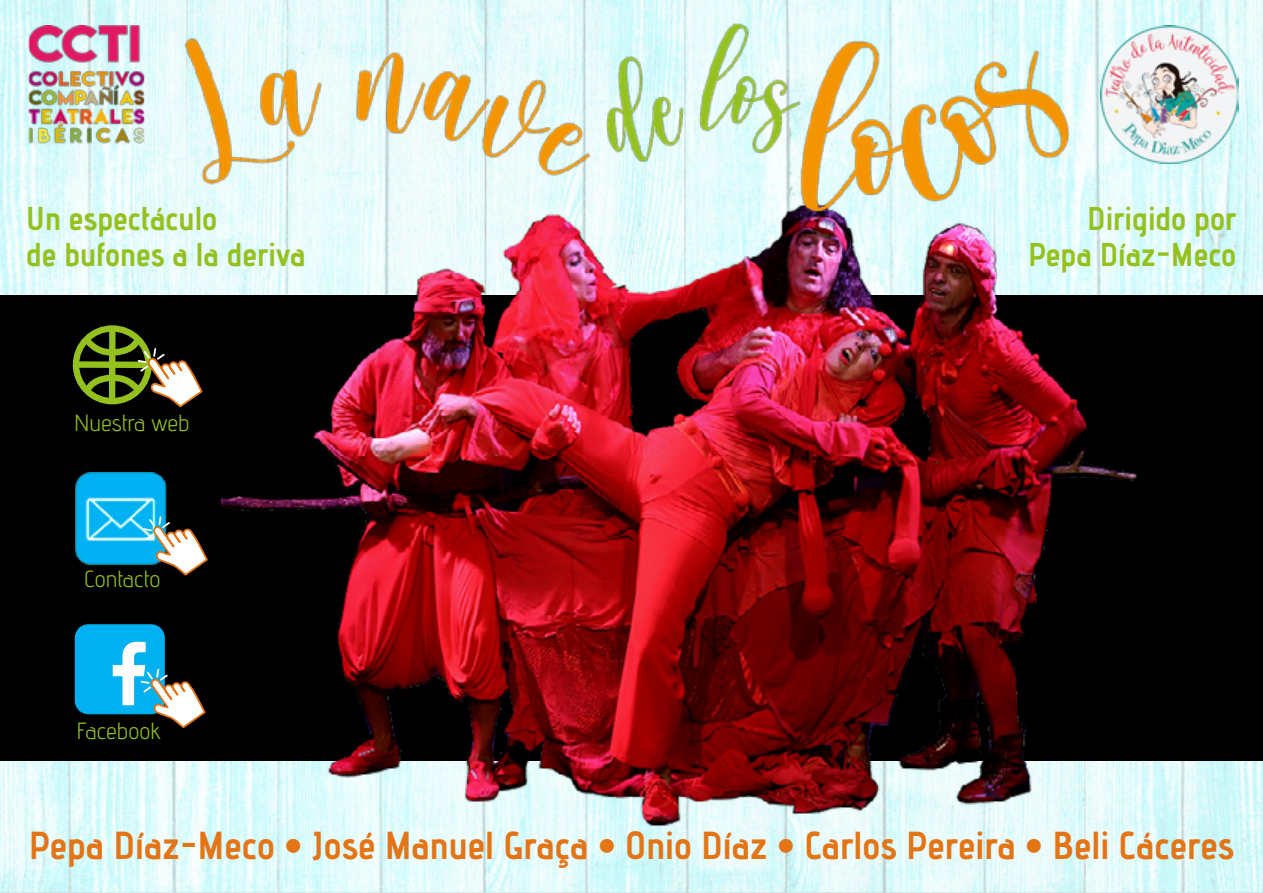
<style>
.page{position:relative;width:1263px;height:893px;background:#fff}
.page>*{position:absolute;margin:0;border:0;box-sizing:border-box;transform-origin:0 0}
.t1{font:39px "adventpro Bd 3";color:#e37517}
.t2{font:33px/36px "adventpro Bd 3";color:#95c11f}
.t3{font:23.4px "adventpro Re";color:#95c11f}
</style>
<div class="page">
<img style="left:0;top:0;width:1263px;height:893px">
<div style="left:0;top:296px;width:1263px;height:465px;background:#000"></div>
<img style="left:1107px;top:26px;width:131px;height:138px">
<img style="left:26px;top:25px;width:122px;height:120px">
<img style="left:221px;top:183px;width:936px;height:658px">
<img style="left:75px;top:473px;width:92px;height:91px">
<svg style="left:142px;top:515px;width:66px;height:61px"></svg>
<div style="left:75px;top:624px;width:90px;height:90px;background:#00b0f0;border-radius:14px"></div>
<svg style="left:113px;top:642px;width:93px;height:87px"></svg>
<div style="left:73px;top:325px;width:79px;height:79px;border:6px solid #95c11f;border-radius:50%"></div>
<div style="left:76px;top:361px;width:73px;height:7px;background:#95c11f"></div>
<div style="left:109px;top:329px;width:7px;height:72px;background:#95c11f"></div>
<svg style="left:79px;top:331px;width:124px;height:77px"></svg>
<img style="left:150px;top:2px;width:576px;height:185px">
<img style="left:531px;top:20px;width:576px;height:210px">
<p class="t2" style="left:26px;top:200px;width:281px">Un espectáculo<br>de bufones a la deriva</p>
<p class="t2" style="left:1028px;top:200px;width:210px;text-align:right">Dirigido por<br>Pepa Díaz-Meco</p>
<p class="t3" style="left:74px;top:409px;width:117px">Nuestra web</p>
<p class="t3" style="left:84px;top:565px;width:78px">Contacto</p>
<p class="t3" style="left:77px;top:716px;width:86px">Facebook</p>
<p class="t1" style="left:29px;top:822px;width:1207px">Pepa Díaz-Meco • José Manuel Graça • Onio Díaz • Carlos Pereira • Beli Cáceres</p>
</div>
